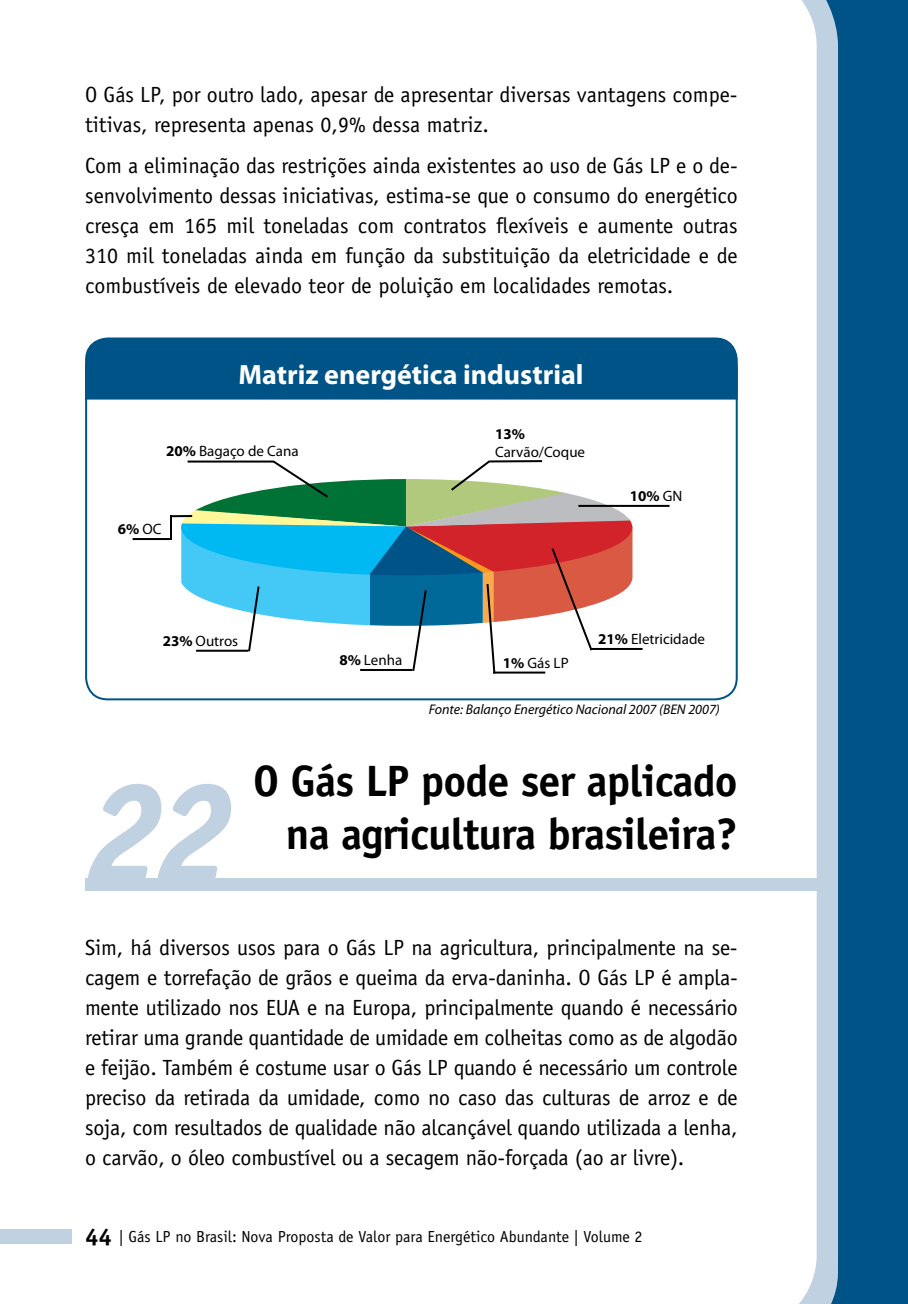
<style>
.page{position:relative;width:908px;height:1304px;background:#fff}
.page>*{position:absolute;margin:0;border:0;box-sizing:border-box;transform-origin:0 0}
.t1{font:italic 700 142.2px "Officina Sans";color:#c0d2e1}
.t2{font:700 44px/52.8px "Officina Sans";letter-spacing:-.02em;color:#000;text-align:right}
.t3{font:700 28px "Myriad Pro";color:#fff}
.t4{font:22px/30px "Officina Sans";color:#000;text-align:justify}
.t5{font:16px "Officina Sans";color:#000}
.t6{font:15px "Myriad Pro";color:#000}
.t7{font:700 15px "Myriad Pro";color:#000}
.t8{font:italic 14px "Myriad Pro";color:#000}
.s1{font-weight:700}
.s2{font-weight:400}
.s3{font-weight:700;font-size:24px}
</style>
<div class="page">
<div style="left:85px;top:878px;width:822px;height:12px;background:#c0d2e1"></div>
<svg style="left:88px;top:783px;width:143px;height:95px"></svg>
<div style="left:85px;top:337px;width:653px;height:64px;background:#005387"></div>
<hr style="left:170px;top:515px;width:22px;height:2px;background:#000">
<hr style="left:132px;top:538px;width:39px;height:2px;background:#000">
<hr style="left:170px;top:515px;width:2px;height:25px;background:#000">
<hr style="left:578px;top:505px;width:91px;height:2px;background:#000">
<hr style="left:590px;top:648px;width:52px;height:2px;background:#000">
<svg style="left:181px;top:460px;width:451px;height:214px"></svg>
<hr style="left:187px;top:461px;width:87px;height:2px;background:#000">
<div style="left:0;top:1229px;width:72px;height:15px;background:#c0d2e1"></div>
<svg style="left:805px;top:0;width:102px;height:1304px;background:#4480a7"></svg>
<p class="t4" style="left:85px;top:79px;width:653px">O Gás LP, por outro lado, apesar de apresentar diversas vantagens compe&shy;titivas, representa apenas 0,9% dessa matriz.</p>
<p class="t4" style="left:85px;top:150px;width:654px">Com a eliminação das restrições ainda existentes ao uso de Gás LP e o de&shy;senvolvimento dessas iniciativas, estima-se que o consumo do energético cresça em 165 mil toneladas com contratos flexíveis e aumente outras 310 mil toneladas ainda em função da substituição da eletricidade e de combustíveis de elevado teor de poluição em localidades remotas.</p>
<p class="t3" style="left:238px;top:356px;width:346px">Matriz energética industrial</p>
<p class="t7" style="left:495px;top:424px;width:31px">13%</p>
<p class="t6" style="left:166px;top:441px;width:134px"><span class="s1">20%</span> Bagaço de Cana</p>
<p class="t6" style="left:495px;top:443px;width:91px">Carvão/Coque</p>
<p class="t7" style="left:118px;top:520px;width:45px">6% <span class="s2">OC</span></p>
<p class="t7" style="left:629px;top:486px;width:54px">10% <span class="s2">GN</span></p>
<p class="t6" style="left:163px;top:632px;width:77px"><span class="s1">23%</span> Outros</p>
<p class="t6" style="left:339px;top:651px;width:64px"><span class="s1">8%</span> Lenha</p>
<p class="t6" style="left:502px;top:654px;width:67px"><span class="s1">1%</span> Gás LP</p>
<p class="t6" style="left:598px;top:630px;width:108px"><span class="s1">21%</span> Eletricidade</p>
<h1 class="t1" style="left:85px;top:748px;width:150px">22</h1>
<p class="t8" style="left:428px;top:700px;width:292px">Fonte: Balanço Energético Nacional 2007 (BEN 2007)</p>
<h2 class="t2" style="left:253px;top:755px;width:485px">O Gás LP pode ser aplicado na agricultura brasileira?</h2>
<p class="t4" style="left:85px;top:932px;width:654px">Sim, há diversos usos para o Gás LP na agricultura, principalmente na se&shy;cagem e torrefação de grãos e queima da erva-daninha. O Gás LP é ampla&shy;mente utilizado nos EUA e na Europa, principalmente quando é necessário retirar uma grande quantidade de umidade em colheitas como as de algodão e feijão. Também é costume usar o Gás LP quando é necessário um controle preciso da retirada da umidade, como no caso das culturas de arroz e de soja, com resultados de qualidade não alcançável quando utilizada a lenha, o carvão, o óleo combustível ou a secagem não-forçada (ao ar livre).</p>
<p class="t5" style="left:85px;top:1227px;width:558px"><span class="s3">44</span> | Gás LP no Brasil: Nova Proposta de Valor para Energético Abundante | Volume 2</p>
</div>
